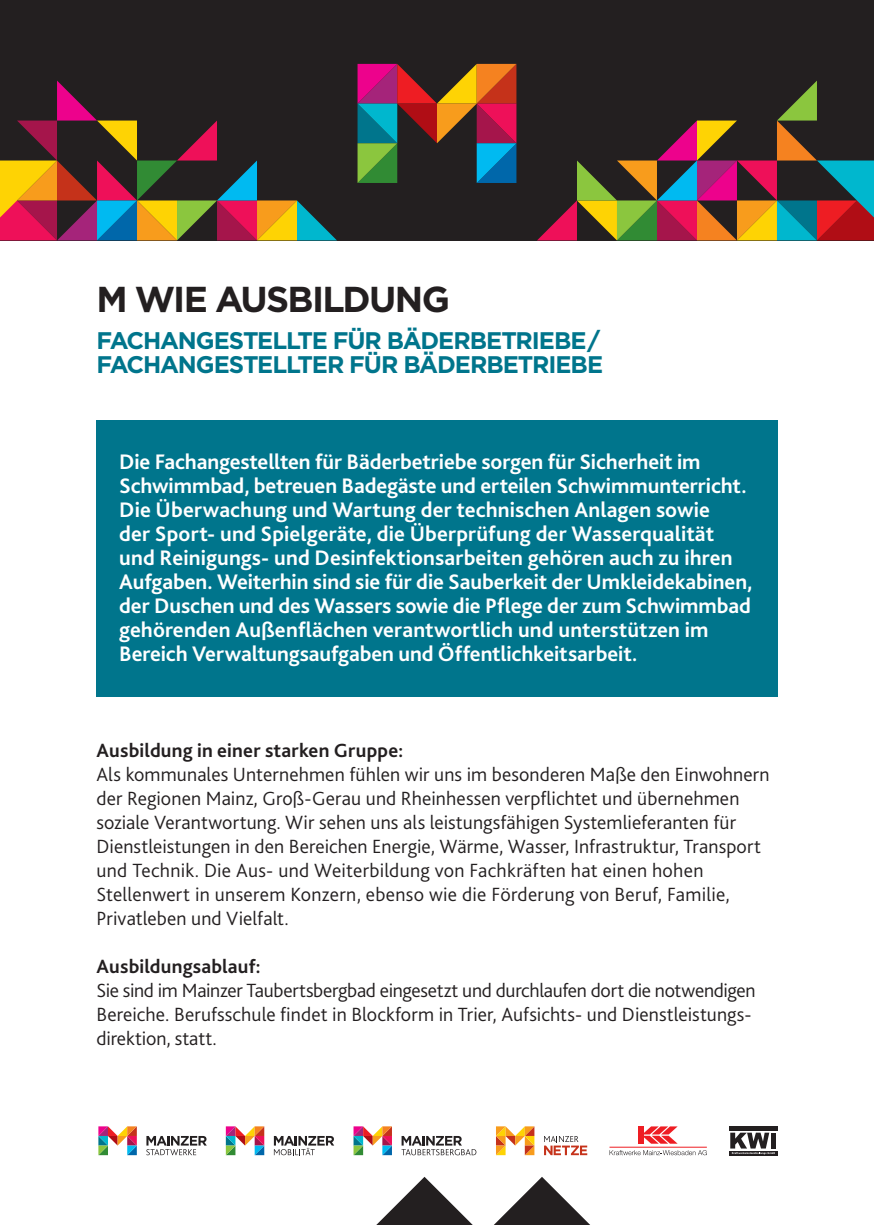
<style>
.page{position:relative;width:874px;height:1225px;background:#fff}
.page>*{position:absolute;margin:0;border:0;box-sizing:border-box;transform-origin:0 0}
.t1{font:700 36px "Gotham";letter-spacing:-.045em;color:#231f20}
.t2{font:700 24px/24px "Gotham";letter-spacing:-.045em;color:#00758c}
.t3{font:700 22px/24px "Bliss";color:#fff}
.t4{font:300 20px/24px "Bliss";letter-spacing:.005em;color:#231f20}
.t5{font:700 20px "Bliss";letter-spacing:.01em;color:#231f20}
</style>
<div class="page">
<div style="left:96px;top:420px;width:681px;height:276px;background:#00758c"></div>
<div style="left:0;top:0;width:873px;height:240px;background:#231f20"></div>
<svg style="left:357px;top:64px;width:159px;height:119px"></svg>
<svg style="left:0;top:81px;width:337px;height:159px"></svg>
<svg style="left:537px;top:81px;width:336px;height:159px"></svg>
<svg style="left:376px;top:1177px;width:96px;height:48px"></svg>
<svg style="left:494px;top:1177px;width:96px;height:48px"></svg>
<div style="left:638px;top:1126px;width:5px;height:17px;background:#ee1d23"></div>
<svg style="left:643px;top:1126px;width:34px;height:17px"></svg>
<svg style="left:609px;top:1150px;width:97px;height:5px"></svg>
<hr style="left:609px;top:1146px;width:97px;height:1px;background:#ee1d23">
<svg style="left:729px;top:1151px;width:48px;height:4px"></svg>
<div style="left:770px;top:1132px;width:5px;height:16px;background:#231f20"></div>
<hr style="left:729px;top:1126px;width:48px;height:4px;background:#231f20">
<svg style="left:730px;top:1132px;width:44px;height:22px"></svg>
<svg style="left:496px;top:1126px;width:38px;height:29px"></svg>
<svg style="left:544px;top:1136px;width:43px;height:19px"></svg>
<svg style="left:226px;top:1126px;width:38px;height:29px"></svg>
<svg style="left:274px;top:1136px;width:60px;height:19px"></svg>
<svg style="left:353px;top:1126px;width:39px;height:29px"></svg>
<svg style="left:401px;top:1136px;width:75px;height:19px"></svg>
<svg style="left:146px;top:1136px;width:61px;height:19px"></svg>
<svg style="left:98px;top:1126px;width:39px;height:29px"></svg>
<h1 class="t1" style="left:96px;top:276px;width:355px">M WIE AUSBILDUNG</h1>
<p class="t2" style="left:96px;top:328px;width:508px">FACHANGESTELLTE FÜR BÄDERBETRIEBE /<br>FACHANGESTELLTER FÜR BÄDERBETRIEBE</p>
<p class="t3" style="left:119px;top:449px;width:634px">Die Fachangestellten für Bäderbetriebe sorgen für Sicherheit im Schwimmbad, betreuen Badegäste und erteilen Schwimmunterricht.<br>Die Überwachung und Wartung der technischen Anlagen sowie<br>der Sport- und Spielgeräte, die Überprüfung der Wasserqualität und Reinigungs- und Desinfektionsarbeiten gehören auch zu ihren Aufgaben. Weiterhin sind sie für die Sauberkeit der Umkleidekabinen, der Duschen und des Wassers sowie die Pflege der zum Schwimmbad gehörenden Außenflächen verantwortlich und unterstützen im Bereich Verwaltungsaufgaben und Öffentlichkeitsarbeit.</p>
<p class="t5" style="left:96px;top:737px;width:308px">Ausbildung in einer starken Gruppe:</p>
<p class="t4" style="left:96px;top:762px;width:674px">Als kommunales Unternehmen fühlen wir uns im besonderen Maße den Einwohnern der Regionen Mainz, Groß-Gerau und Rheinhessen verpflichtet und übernehmen soziale Verantwortung. Wir sehen uns als leistungsfähigen Systemlieferanten für Dienstleistungen in den Bereichen Energie, Wärme, Wasser, Infrastruktur, Transport und Technik. Die Aus- und Weiterbildung von Fachkräften hat einen hohen Stellenwert in unserem Konzern, ebenso wie die Förderung von Beruf, Familie, Privatleben und Vielfalt.</p>
<p class="t5" style="left:96px;top:953px;width:166px">Ausbildungsablauf:</p>
<p class="t4" style="left:96px;top:978px;width:660px">Sie sind im Mainzer Taubertsbergbad eingesetzt und durchlaufen dort die notwendigen<br>Bereiche. Berufsschule findet in Blockform in Trier, Aufsichts- und Dienstleistungs&shy;direktion, statt.</p>
</div>
